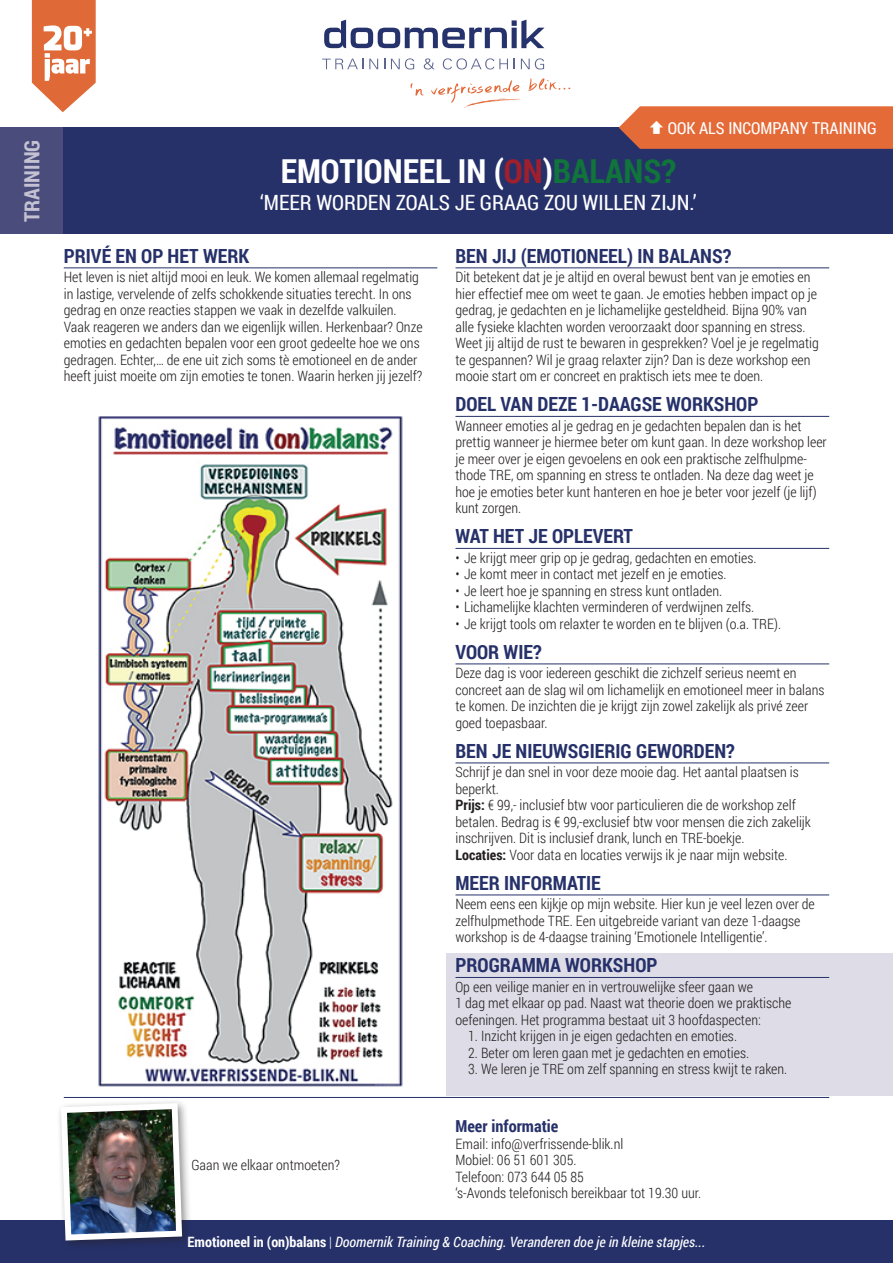
<style>
.page{position:relative;width:893px;height:1263px;background:#fff}
.page>*{position:absolute;margin:0;border:0;box-sizing:border-box;transform-origin:0 0}
.t1{font:700 33px "Roboto Condensed";color:#fff}
.t2{font:21px "Roboto Condensed";color:#fff}
.t3{font:700 21px "Roboto Condensed";color:#c4c1d3}
.t4{font:700 19.5px "Roboto Condensed";color:#26316a}
.t5{font:16.5px "Roboto Condensed";color:#fff}
.t6{font:700 16.5px "Roboto Condensed";color:#26316a}
.t7{font:300 14.25px/16.5px "Roboto Condensed";color:#231f20}
.t8{font:italic 14.25px "Roboto Condensed";color:#fff}
.s1{color:#9f1f2d}
.s2{color:#10743b}
.s3{font-weight:700}
.s4{font-weight:700;font-style:normal}
.s5{font-weight:300;font-style:normal}
</style>
<div class="page">
<div style="left:446px;top:954px;width:447px;height:142px;background:#dedde7"></div>
<hr style="left:64px;top:268px;width:373px;height:1px;background:#26316a">
<hr style="left:455px;top:268px;width:374px;height:1px;background:#26316a">
<hr style="left:455px;top:416px;width:374px;height:1px;background:#26316a">
<hr style="left:455px;top:548px;width:374px;height:1px;background:#26316a">
<hr style="left:455px;top:664px;width:374px;height:1px;background:#26316a">
<hr style="left:455px;top:763px;width:374px;height:1px;background:#26316a">
<hr style="left:455px;top:895px;width:374px;height:1px;background:#26316a">
<hr style="left:455px;top:977px;width:374px;height:1px;background:#26316a">
<img style="left:98px;top:416px;width:305px;height:671px">
<hr style="left:64px;top:1097px;width:765px;height:1px;background:#26316a">
<svg style="left:411px;top:83px;width:13px;height:13px"></svg>
<svg style="left:528px;top:78px;width:42px;height:13px"></svg>
<svg style="left:431px;top:80px;width:89px;height:28px"></svg>
<svg style="left:324px;top:20px;width:220px;height:28px"></svg>
<svg style="left:322px;top:59px;width:41px;height:10px"></svg>
<svg style="left:369px;top:59px;width:9px;height:10px"></svg>
<svg style="left:391px;top:58px;width:23px;height:11px"></svg>
<svg style="left:424px;top:58px;width:10px;height:11px"></svg>
<svg style="left:443px;top:58px;width:65px;height:11px"></svg>
<svg style="left:521px;top:58px;width:23px;height:11px"></svg>
<svg style="left:32px;top:0;width:64px;height:112px"></svg>
<div style="left:0;top:128px;width:64px;height:106px;background:#4a4c7c"></div>
<div style="left:64px;top:128px;width:829px;height:106px;background:#26316a"></div>
<div style="left:0;top:1220px;width:893px;height:43px;background:#26316a"></div>
<div style="left:56px;top:1098px;width:137px;height:153px;background:#231f20;opacity:.5"></div>
<img style="left:58px;top:1100px;width:127px;height:143px">
<svg style="left:619px;top:106px;width:274px;height:43px;background:#e06c3e"></svg>
<h2 class="t3" style="left:17px;top:222px;width:84px;rotate:-90deg">TRAINING</h2>
<p class="t5" style="left:668px;top:117px;width:210px">OOK ALS INCOMPANY TRAINING</p>
<h1 class="t1" style="left:281px;top:148px;width:397px">EMOTIONEEL IN (<span class="s1">ON</span>)<span class="s2">BALANS?</span></h1>
<h2 class="t2" style="left:260px;top:188px;width:438px">‘MEER WORDEN ZOALS JE GRAAG ZOU WILLEN ZIJN.’</h2>
<h3 class="t4" style="left:64px;top:242px;width:187px">PRIVÉ EN OP HET WERK</h3>
<p class="t7" style="left:64px;top:268px;width:360px">Het leven is niet altijd mooi en leuk. We komen allemaal regelmatig in lastige, vervelende of zelfs schokkende situaties terecht. In ons gedrag en onze reacties stappen we vaak in dezelfde valkuilen.<br>Vaak reageren we anders dan we eigenlijk willen. Herkenbaar? Onze emoties en gedachten bepalen voor een groot gedeelte hoe we ons gedragen. Echter,… de ene uit zich soms tè emotioneel en de ander heeft juist moeite om zijn emoties te tonen. Waarin herken jij jezelf?</p>
<p class="t7" style="left:191px;top:1156px;width:150px">Gaan we elkaar ontmoeten?</p>
<h3 class="t4" style="left:455px;top:242px;width:277px">BEN JIJ (EMOTIONEEL) IN BALANS?</h3>
<p class="t7" style="left:455px;top:268px;width:365px">Dit betekent dat je je altijd en overal bewust bent van je emoties en hier effectief mee om weet te gaan. Je emoties hebben impact op je gedrag, je gedachten en je lichamelijke gesteldheid. Bijna 90% van alle fysieke klachten worden veroorzaakt door spanning en stress.<br>Weet jij altijd de rust te bewaren in gesprekken? Voel je je regelmatig te gespannen? Wil je graag relaxter zijn? Dan is deze workshop een mooie start om er concreet en praktisch iets mee te doen.</p>
<h3 class="t4" style="left:455px;top:390px;width:304px">DOEL VAN DEZE 1-DAAGSE WORKSHOP</h3>
<p class="t7" style="left:455px;top:417px;width:373px">Wanneer emoties al je gedrag en je gedachten bepalen dan is het prettig wanneer je hiermee beter om kunt gaan. In deze workshop leer je meer over je eigen gevoelens en ook een praktische zelfhulpme&shy;thode TRE, om spanning en stress te ontladen. Na deze dag weet je hoe je emoties beter kunt hanteren en hoe je beter voor jezelf (je lijf) kunt zorgen.</p>
<h3 class="t4" style="left:455px;top:522px;width:179px">WAT HET JE OPLEVERT</h3>
<p class="t7" style="left:455px;top:549px;width:303px">• Je krijgt meer grip op je gedrag, gedachten en emoties.</p>
<p class="t7" style="left:455px;top:565px;width:272px">• Je komt meer in contact met jezelf en je emoties.</p>
<p class="t7" style="left:455px;top:582px;width:268px">• Je leert hoe je spanning en stress kunt ontladen.</p>
<p class="t7" style="left:455px;top:598px;width:300px">• Lichamelijke klachten verminderen of verdwijnen zelfs.</p>
<p class="t7" style="left:455px;top:615px;width:327px">• Je krijgt tools om relaxter te worden en te blijven (o.a. TRE).</p>
<h3 class="t4" style="left:455px;top:638px;width:88px">VOOR WIE?</h3>
<p class="t7" style="left:455px;top:664px;width:370px">Deze dag is voor iedereen geschikt die zichzelf serieus neemt en concreet aan de slag wil om lichamelijk en emotioneel meer in balans te komen. De inzichten die je krijgt zijn zowel zakelijk als privé zeer goed toepasbaar.</p>
<h3 class="t4" style="left:455px;top:737px;width:281px">BEN JE NIEUWSGIERIG GEWORDEN?</h3>
<p class="t7" style="left:455px;top:763px;width:357px">Schrijf je dan snel in voor deze mooie dag. Het aantal plaatsen is beperkt.<br><span class="s3">Prijs:</span> € 99,- inclusief btw voor particulieren die de workshop zelf betalen. Bedrag is € 99,-exclusief btw voor mensen die zich zakelijk inschrijven. Dit is inclusief drank, lunch en TRE-boekje.<br><span class="s3">Locaties:</span> Voor data en locaties verwijs ik je naar mijn website.</p>
<h3 class="t4" style="left:455px;top:869px;width:147px">MEER INFORMATIE</h3>
<p class="t7" style="left:455px;top:895px;width:361px">Neem eens een kijkje op mijn website. Hier kun je veel lezen over de zelfhulpmethode TRE. Een uitgebreide variant van deze 1-daagse workshop is de 4-daagse training ‘Emotionele Intelligentie’.</p>
<h3 class="t4" style="left:455px;top:951px;width:203px">PROGRAMMA WORKSHOP</h3>
<p class="t7" style="left:455px;top:978px;width:338px">Op een veilige manier en in vertrouwelijke sfeer gaan we<br>1 dag met elkaar op pad. Naast wat theorie doen we praktische oefeningen. Het programma bestaat uit 3 hoofdaspecten:</p>
<p class="t7" style="left:468px;top:1027px;width:270px">1. Inzicht krijgen in je eigen gedachten en emoties.</p>
<p class="t7" style="left:468px;top:1044px;width:282px">2. Beter om leren gaan met je gedachten en emoties.</p>
<p class="t7" style="left:468px;top:1060px;width:321px">3. We leren je TRE om zelf spanning en stress kwijt te raken.</p>
<p class="t6" style="left:455px;top:1114px;width:104px">Meer informatie</p>
<p class="t7" style="left:455px;top:1135px;width:247px">Email: info@verfrissende-blik.nl<br>Mobiel: 06 51 601 305.<br>Telefoon: 073 644 05 85<br>‘s-Avonds telefonisch bereikbaar tot 19.30 uur.</p>
<p class="t8" style="left:188px;top:1232px;width:519px"><span class="s4">Emotioneel in (on)balans</span> <span class="s5">|</span> Doomernik Training &amp; Coaching. Veranderen doe je in kleine stapjes...</p>
</div>
